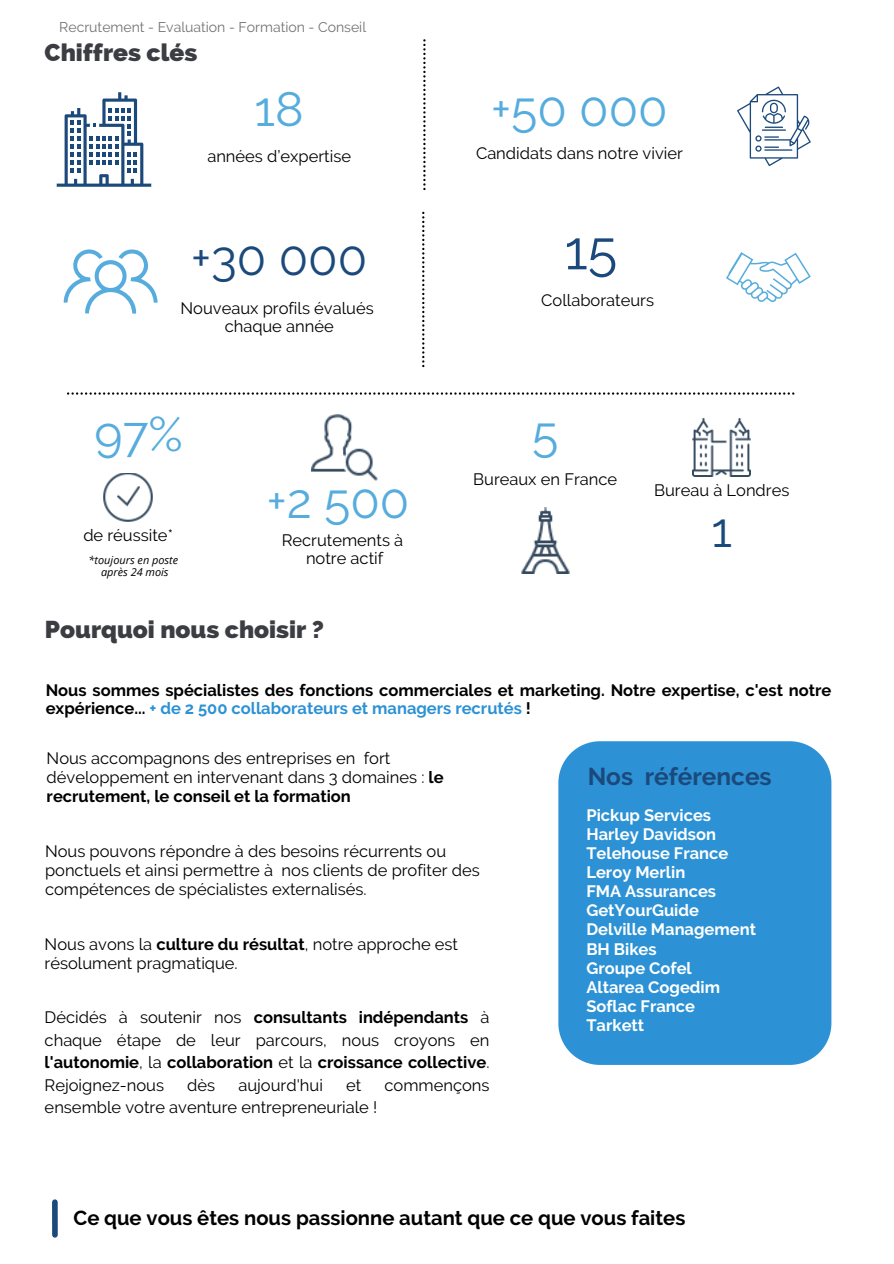
<style>
.page{position:relative;width:894px;height:1264px;background:#fff}
.page>*{position:absolute;margin:0;border:0;box-sizing:border-box;transform-origin:0 0}
.t1{font:54.15px "Raleway";color:#1b497b}
.t2{font:48.15px "Raleway";color:#56acdd}
.t3{font:48.15px "Raleway";color:#1b497b}
.t4{font:800 24.45px "Raleway";color:#3b3d43}
.t5{font:700 24.3px "Raleway";color:#1b497b}
.t6{font:700 20.25px "Raleway";color:#000}
.t7{font:16.5px/19.2px "Raleway";color:#000}
.t8{font:700 16.5px/19.2px "Raleway";color:#fff}
.t9{font:700 16.5px/18px "Raleway";color:#000}
.t10{font:14.1px "Raleway";color:#737373}
.t11{font:italic 10.95px "Open Sans";color:#000}
.s1{color:#2c92d5}
.s2{font-weight:700}
</style>
<div class="page">
<svg style="left:423px;top:39px;width:2px;height:151px"></svg>
<img style="left:103px;top:473px;width:50px;height:49px">
<svg style="left:422px;top:212px;width:2px;height:155px"></svg>
<img style="left:311px;top:414px;width:66px;height:66px">
<svg style="left:67px;top:392px;width:727px;height:2px"></svg>
<img style="left:521px;top:507px;width:49px;height:67px">
<img style="left:692px;top:418px;width:58px;height:58px">
<div style="left:52px;top:1202px;width:6px;height:32px;background:#1b497b"></div>
<svg style="left:57px;top:92px;width:94px;height:95px"></svg>
<svg style="left:64px;top:249px;width:93px;height:64px"></svg>
<svg style="left:737px;top:86px;width:73px;height:80px"></svg>
<svg style="left:726px;top:252px;width:84px;height:50px"></svg>
<div style="left:558px;top:741px;width:273px;height:323px;background:#2c92d5"></div>
<p class="t10" style="left:59px;top:19px;width:308px">Recrutement - Evaluation - Formation - Conseil</p>
<p class="t4" style="left:45px;top:38px;width:154px">Chiffres clés</p>
<h1 class="t2" style="left:254px;top:81px;width:51px">18</h1>
<h5 class="t7" style="left:207px;top:146px;width:145px">années d’expertise</h5>
<p class="t3" style="left:191px;top:230px;width:177px">+30 000</p>
<h1 class="t7" style="left:180px;top:299px;width:195px;line-height:18px;text-align:center">Nouveaux profils évalués chaque année</h1>
<p class="t2" style="left:94px;top:405px;width:90px">97%</p>
<h5 class="t7" style="left:83px;top:525px;width:91px">de réussite*</h5>
<p class="t2" style="left:267px;top:472px;width:144px">+2 500</p>
<h1 class="t7" style="left:282px;top:530px;width:123px">Recrutements à</h1>
<h5 class="t11" style="left:89px;top:552px;width:91px">*toujours en poste</h5>
<h1 class="t7" style="left:306px;top:548px;width:79px">notre actif</h1>
<p class="t11" style="left:101px;top:564px;width:69px">après 24 mois</p>
<h5 class="t4" style="left:45px;top:615px;width:280px">Pourquoi nous choisir ?</h5>
<p class="t2" style="left:491px;top:80px;width:178px">+50 000</p>
<h5 class="t7" style="left:476px;top:144px;width:208px">Candidats dans notre vivier</h5>
<p class="t1" style="left:564px;top:218px;width:54px">15</p>
<p class="t7" style="left:541px;top:291px;width:114px">Collaborateurs</p>
<h5 class="t2" style="left:532px;top:405px;width:28px">5</h5>
<h1 class="t7" style="left:473px;top:469px;width:145px">Bureaux en France</h1>
<p class="t7" style="left:654px;top:481px;width:137px">Bureau à Londres</p>
<h5 class="t3" style="left:711px;top:502px;width:22px">1</h5>
<h5 class="t9" style="left:46px;top:681px;width:787px">Nous sommes spécialistes des fonctions commerciales et marketing. Notre expertise, c'est notre expérience... <span class="s1">+ de 2 500 collaborateurs et managers recrutés</span> !</h5>
<p class="t7" style="left:47px;top:748px;width:398px">Nous accompagnons des entreprises en fort développement en intervenant dans 3 domaines : <span class="s2">le recrutement, le conseil et la formation</span></p>
<h5 class="t5" style="left:587px;top:762px;width:185px">Nos références</h5>
<h2 class="t7" style="left:45px;top:841px;width:436px">Nous pouvons répondre à des besoins récurrents ou ponctuels et ainsi permettre à nos clients de profiter des compétences de spécialistes externalisés.</h2>
<h4 class="t7" style="left:45px;top:934px;width:415px">Nous avons la <span class="s2">culture du résultat</span>, notre approche est résolument pragmatique.</h4>
<h5 class="t7" style="left:45px;top:1006px;width:446px;line-height:22.5px;text-align:justify">Décidés à soutenir nos <span class="s2">consultants indépendants</span> à chaque étape de leur parcours, nous croyons en <span class="s2">l'autonomie</span>, la <span class="s2">collaboration</span> et la <span class="s2">croissance collective</span>.<br>Rejoignez-nous</h5>
<h5 class="t7" style="left:187px;top:1075px;width:29px">dès</h5>
<h5 class="t7" style="left:238px;top:1075px;width:86px">aujourd'hui</h5>
<h5 class="t7" style="left:346px;top:1075px;width:17px">et</h5>
<h5 class="t7" style="left:384px;top:1075px;width:106px">commençons</h5>
<h5 class="t7" style="left:45px;top:1097px;width:334px">ensemble votre aventure entrepreneuriale !</h5>
<h5 class="t8" style="left:586px;top:805px;width:171px">Pickup Services<br>Harley Davidson<br>Telehouse France<br>Leroy Merlin<br>FMA Assurances<br>GetYourGuide<br>Delville Management<br>BH Bikes<br>Groupe Cofel<br>Altarea Cogedim<br>Soflac France<br>Tarkett</h5>
<p class="t6" style="left:73px;top:1205px;width:613px">Ce que vous êtes nous passionne autant que ce que vous faites</p>
</div>
